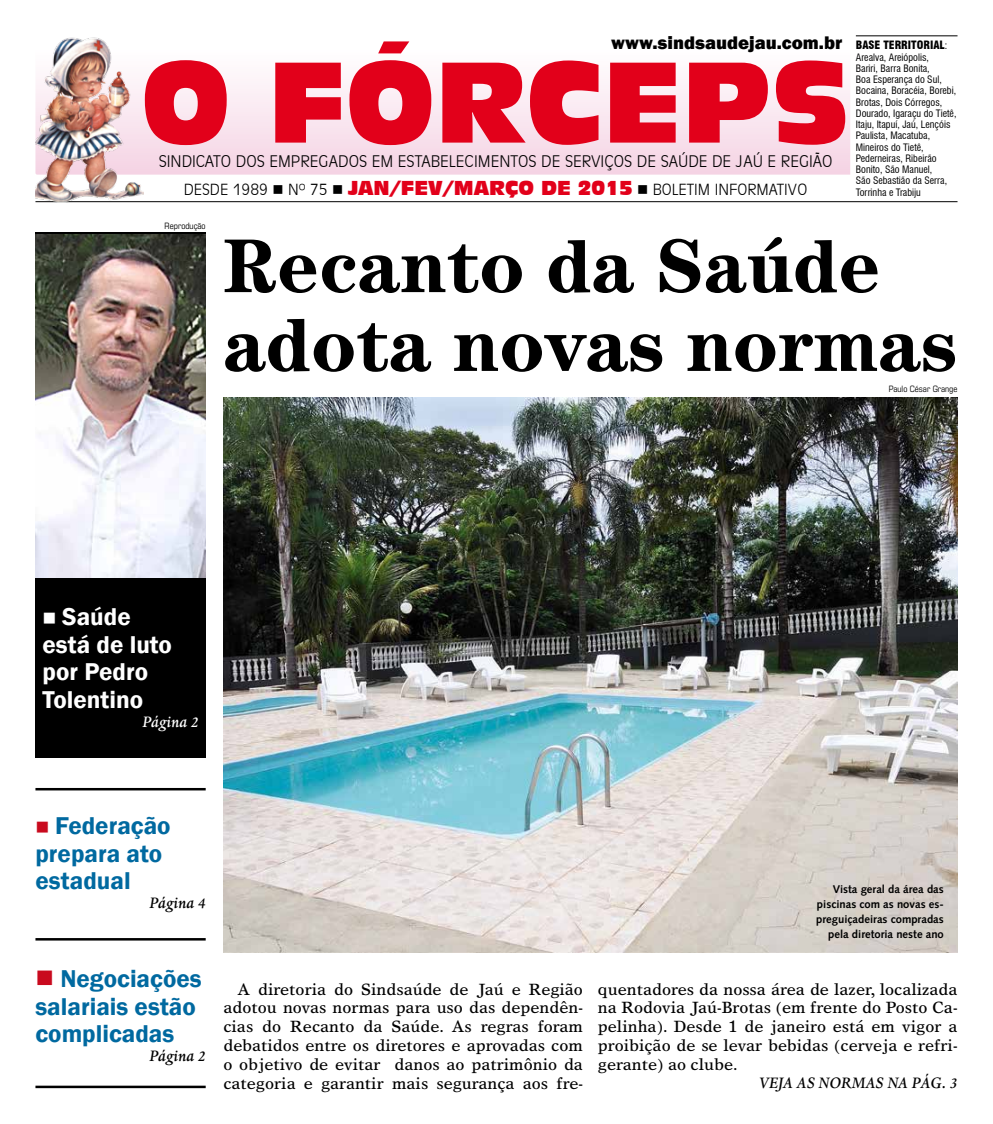
<style>
.page{position:relative;width:993px;height:1124px;background:#fff}
.page>*{position:absolute;margin:0;border:0;box-sizing:border-box;transform-origin:0 0}
.t1{font:107.5px "Incised 901 BT Compact";color:#e2001a}
.t2{font:700 76.25px/78.8px "Century";color:#000}
.t3{font:600 25px/27.5px "Franklin Gothic";color:#0069a0}
.t4{font:600 25px/27.5px "Franklin Gothic";color:#fff}
.t5{font:800 18.75px "Franklin Gothic";color:#000}
.t6{font:italic 500 17.5px "Dante";color:#000}
.t7{font:italic 500 17.5px "Dante";color:#fff}
.t8{font:16.25px/18.8px "Times Europa";color:#000;text-align:justify}
.t9{font:300 15.62px "Incised 901 BT";color:#000}
.t10{font:300 15px "Incised 901 BT";color:#000}
.t11{font:700 11.25px/15px "Syntax";color:#000;text-align:right}
.t12{font:900 condensed 11.25px "Swiss 721 BT";color:#000}
.t13{font:condensed 10px/11.2px "Swiss 721 BT";color:#000}
.t14{font:condensed 8.75px "Eurostile";color:#000}
.s1{font-family:"Incised 901 BT Compact";font-weight:400;font-size:18.75px;color:#e2001a}
.s2{font-weight:400;font-size:10px}
.s3{color:#c90a1e}
</style>
<div class="page">
<div style="left:35px;top:232px;width:171px;height:525px;background:#000"></div>
<svg style="left:143px;top:79px;width:707px;height:96px"></svg>
<hr style="left:35px;top:201px;width:922px;height:1px;background:#000">
<img style="left:35px;top:37px;width:108px;height:165px">
<hr style="left:855px;top:35px;width:102px;height:1px;background:#000">
<hr style="left:35px;top:1085px;width:171px;height:2px;background:#000">
<hr style="left:35px;top:937px;width:171px;height:3px;background:#000">
<hr style="left:35px;top:787px;width:171px;height:3px;background:#000">
<img style="left:35px;top:234px;width:171px;height:343px">
<img style="left:223px;top:397px;width:734px;height:555px">
<p class="t5" style="left:611px;top:30px;width:232px">www.sindsaudejau.com.br</p>
<h1 class="t1" style="left:141px;top:39px;width:709px">O FÓRCEPS</h1>
<p class="t10" style="left:184px;top:180px;width:625px">DESDE 1989 ■ Nº 75 ■ <span class="s1">JAN/FEV/MARÇO DE 2015</span> ■ BOLETIM INFORMATIVO</p>
<p class="t9" style="left:159px;top:151px;width:675px">SINDICATO DOS EMPREGADOS EM ESTABELECIMENTOS DE SERVIÇOS DE SAÚDE DE JAÚ E REGIÃO</p>
<p class="t14" style="left:165px;top:220px;width:43px">Reprodução</p>
<p class="t12" style="left:855px;top:38px;width:93px">BASE TERRITORIAL<span class="s2">:</span></p>
<p class="t13" style="left:855px;top:51px;width:102px">Arealva, Areiópolis,<br>Bariri, Barra Bonita,<br>Boa Esperança do Sul,<br>Bocaina, Boracéia, Borebi,<br>Brotas, Dois Córregos,<br>Dourado, Igaraçu do Tietê,<br>Itaju, Itapuí, Jaú, Lençóis<br>Paulista, Macatuba,<br>Mineiros do Tietê,<br>Pederneiras, Ribeirão<br>Bonito, São Manuel,<br>São Sebastião da Serra,<br>Torrinha e Trabiju</p>
<h2 class="t2" style="left:223px;top:225px;width:735px">Recanto da Saúde adota novas normas</h2>
<p class="t14" style="left:888px;top:383px;width:70px">Paulo César Grange</p>
<h3 class="t4" style="left:43px;top:603px;width:131px">■ Saúde está de luto por Pedro<br>Tolentino</h3>
<p class="t7" style="left:142px;top:711px;width:58px">Página 2</p>
<h3 class="t3" style="left:35px;top:812px;width:137px"><span class="s3">■</span> Federação prepara ato estadual</h3>
<p class="t6" style="left:149px;top:893px;width:58px">Página 4</p>
<h3 class="t3" style="left:35px;top:965px;width:167px"><span class="s3">■</span> Negociações salariais estão complicadas</h3>
<p class="t6" style="left:149px;top:1045px;width:58px">Página 2</p>
<p class="t11" style="left:816px;top:881px;width:129px">Vista geral da área das piscinas com as novas es&shy;preguiçadeiras compradas pela diretoria neste ano</p>
<p class="t8" style="left:223px;top:979px;width:361px;text-indent:14px">A diretoria do Sindsaúde de Jaú e Região adotou novas normas para uso das dependên&shy;cias do Recanto da Saúde. As regras foram debatidos entre os diretores e aprovadas com o objetivo de evitar danos ao patrimônio da categoria e garantir mais segurança aos fre-</p>
<p class="t8" style="left:597px;top:979px;width:361px">quentadores da nossa área de lazer, localizada na Rodovia Jaú-Brotas (em frente do Posto Ca&shy;pelinha). Desde 1 de janeiro está em vigor a proibição de se levar bebidas (cerveja e refri&shy;gerante) ao clube.</p>
<p class="t6" style="left:758px;top:1073px;width:200px">VEJA AS NORMAS NA PÁG. 3</p>
</div>
